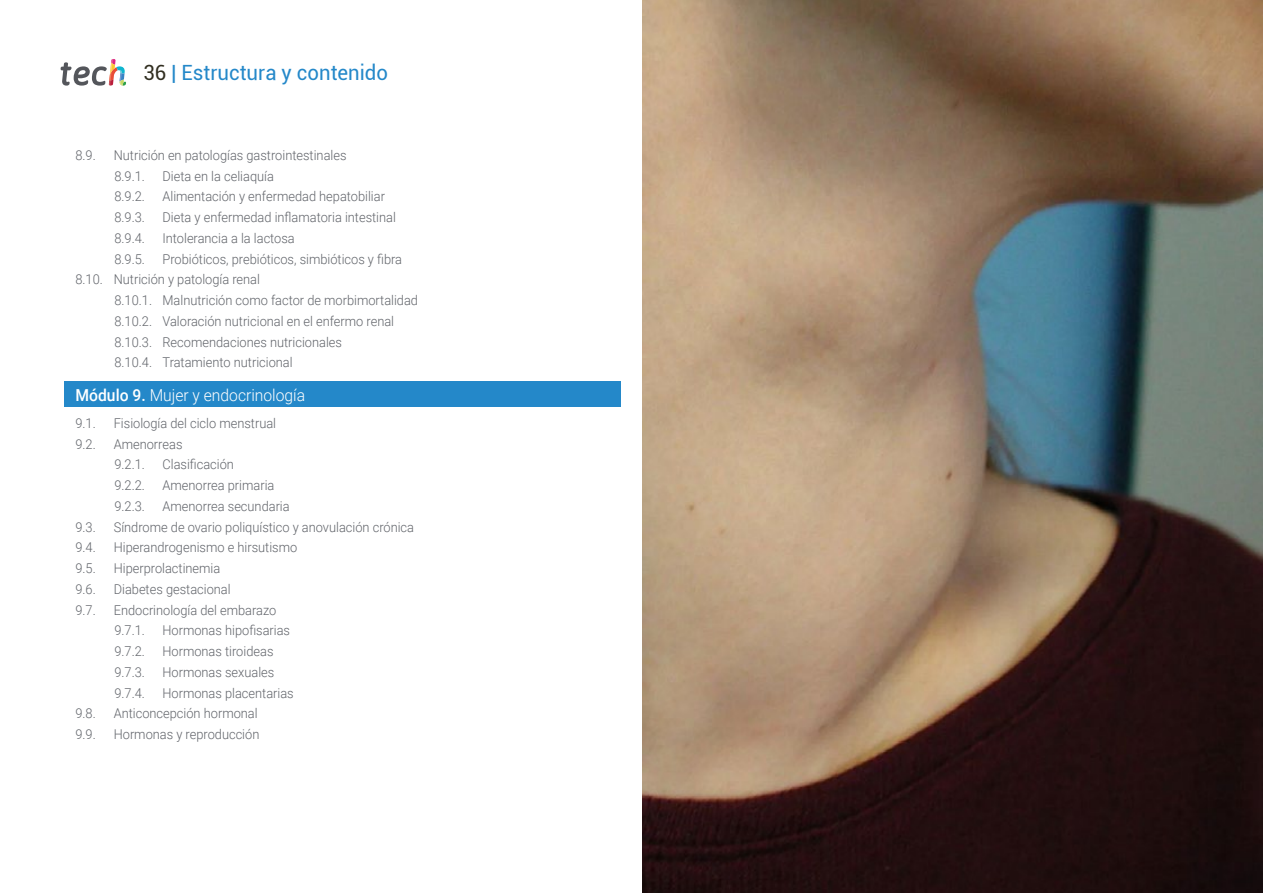
<style>
.page{position:relative;width:1263px;height:893px;background:#fff}
.page>*{position:absolute;margin:0;border:0;box-sizing:border-box;transform-origin:0 0}
.t1{font:21px "Roboto";color:#2488c9}
.t2{font:300 16.5px "Roboto";color:#fff;scale:.95 1}
.t3{font:300 13.5px/20.7px "Roboto";color:#61646a;scale:.95 1}
.s1{color:#312e20}
.s2{font-weight:500}
</style>
<div class="page">
<img style="left:642px;top:0;width:621px;height:893px">
<svg style="left:61px;top:59px;width:65px;height:27px"></svg>
<div style="left:64px;top:382px;width:557px;height:25px;background:#2488c9"></div>
<h1 class="t1" style="left:144px;top:57px;width:246px"><span class="s1">36</span> | Estructura y contenido</h1>
<p class="t3" style="left:75px;top:144px;width:23px">8.9.</p>
<p class="t3" style="left:114px;top:144px;width:247px">Nutrición en patologías gastrointestinales<br>8.9.1.</p>
<p class="t3" style="left:162px;top:165px;width:119px">Dieta en la celiaquía</p>
<p class="t3" style="left:114px;top:186px;width:34px">8.9.2.</p>
<p class="t3" style="left:162px;top:186px;width:236px">Alimentación y enfermedad hepatobiliar</p>
<p class="t3" style="left:114px;top:207px;width:34px">8.9.3.</p>
<p class="t3" style="left:162px;top:207px;width:247px">Dieta y enfermedad inflamatoria intestinal</p>
<p class="t3" style="left:114px;top:227px;width:34px">8.9.4.</p>
<p class="t3" style="left:162px;top:227px;width:141px">Intolerancia a la lactosa</p>
<p class="t3" style="left:114px;top:248px;width:34px">8.9.5.</p>
<p class="t3" style="left:75px;top:248px;width:345px;text-indent:87px">Probióticos, prebióticos, simbióticos y fibra<br>8.10. Nutrición y patología renal</p>
<p class="t3" style="left:114px;top:290px;width:321px">8.10.1. Malnutrición como factor de morbimortalidad 8.10.2. Valoración nutricional en el enfermo renal 8.10.3. Recomendaciones nutricionales<br>8.10.4. Tratamiento nutricional</p>
<p class="t2" style="left:75px;top:383px;width:243px"><span class="s2">Módulo 9.</span> Mujer y endocrinología</p>
<p class="t3" style="left:75px;top:412px;width:23px">9.1.</p>
<p class="t3" style="left:114px;top:412px;width:172px">Fisiología del ciclo menstrual</p>
<p class="t3" style="left:75px;top:433px;width:23px">9.2.</p>
<p class="t3" style="left:114px;top:433px;width:74px">Amenorreas<br>9.2.1.</p>
<p class="t3" style="left:162px;top:454px;width:77px">Clasificación</p>
<p class="t3" style="left:114px;top:474px;width:34px">9.2.2.</p>
<p class="t3" style="left:162px;top:474px;width:119px">Amenorrea primaria</p>
<p class="t3" style="left:114px;top:495px;width:34px">9.2.3.</p>
<p class="t3" style="left:162px;top:495px;width:135px">Amenorrea secundaria</p>
<p class="t3" style="left:75px;top:516px;width:23px">9.3.</p>
<p class="t3" style="left:114px;top:516px;width:318px">Síndrome de ovario poliquístico y anovulación crónica</p>
<p class="t3" style="left:75px;top:537px;width:23px">9.4.</p>
<p class="t3" style="left:114px;top:537px;width:195px">Hiperandrogenismo e hirsutismo</p>
<p class="t3" style="left:75px;top:557px;width:23px">9.5.</p>
<p class="t3" style="left:114px;top:557px;width:114px">Hiperprolactinemia</p>
<p class="t3" style="left:75px;top:578px;width:23px">9.6.</p>
<p class="t3" style="left:114px;top:578px;width:125px">Diabetes gestacional</p>
<p class="t3" style="left:75px;top:599px;width:23px">9.7.</p>
<p class="t3" style="left:114px;top:599px;width:173px">Endocrinología del embarazo<br>9.7.1.</p>
<p class="t3" style="left:162px;top:620px;width:136px">Hormonas hipofisarias</p>
<p class="t3" style="left:114px;top:640px;width:34px">9.7.2.</p>
<p class="t3" style="left:162px;top:640px;width:118px">Hormonas tiroideas</p>
<p class="t3" style="left:114px;top:661px;width:34px">9.7.3.</p>
<p class="t3" style="left:162px;top:661px;width:119px">Hormonas sexuales</p>
<p class="t3" style="left:114px;top:682px;width:34px">9.7.4.</p>
<p class="t3" style="left:162px;top:682px;width:140px">Hormonas placentarias</p>
<p class="t3" style="left:75px;top:703px;width:23px">9.8.</p>
<p class="t3" style="left:114px;top:703px;width:153px">Anticoncepción hormonal</p>
<p class="t3" style="left:75px;top:723px;width:23px">9.9.</p>
<p class="t3" style="left:114px;top:723px;width:155px">Hormonas y reproducción</p>
</div>
